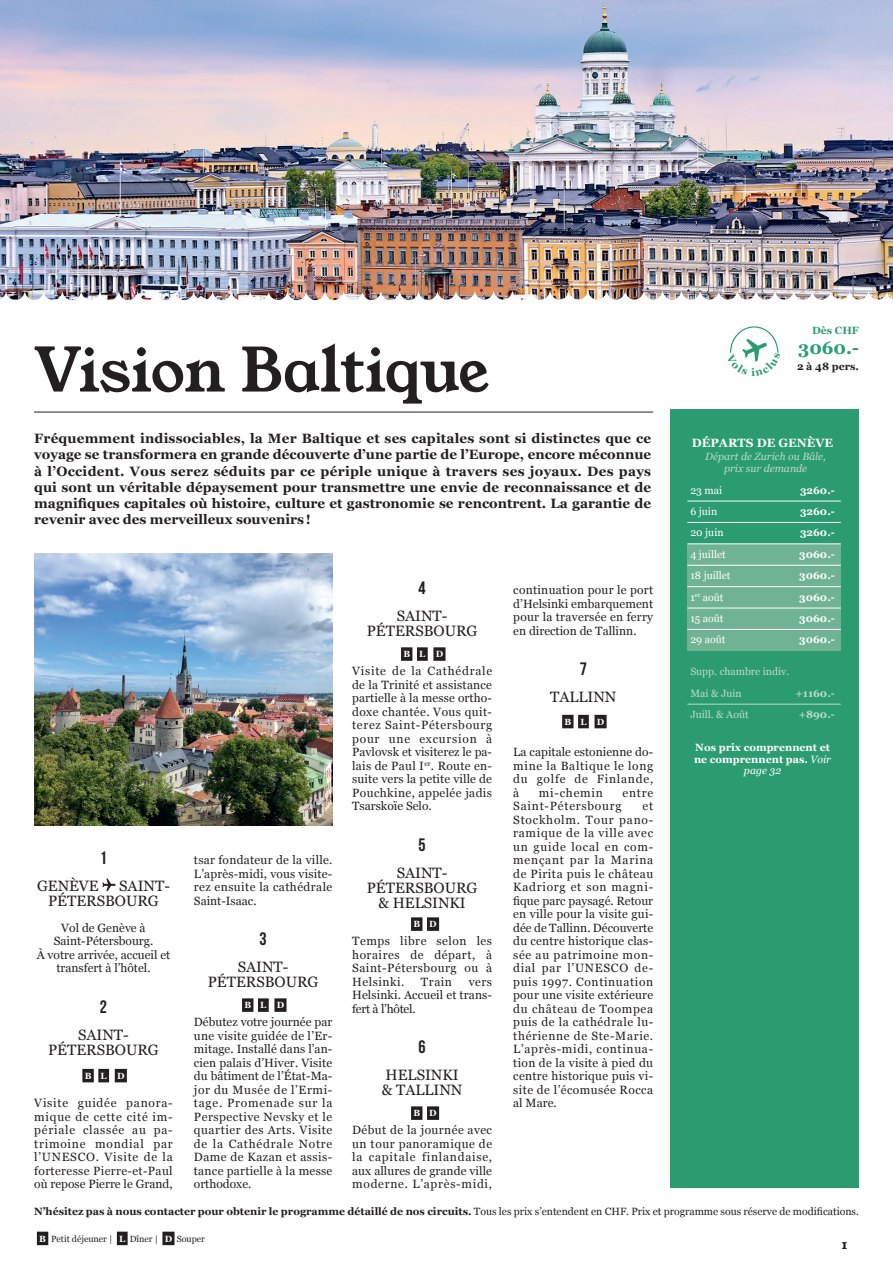
<style>
.page{position:relative;width:893px;height:1263px;background:#fff}
.page>*{position:absolute;margin:0;border:0;box-sizing:border-box;transform-origin:0 0}
.t1{font:60px "Young Serif";letter-spacing:-.02em;color:#231f20}
.t2{font:18px "Bebas Neue";color:#231f20}
.t3{font:700 18px "Georgia";color:#2a9c6f}
.t4{font:15px/15px "Georgia";color:#231f20;text-align:center}
.t5{font:700 13.5px/16.2px "Georgia";color:#231f20;text-align:justify}
.t6{font:13.05px "Young Serif";color:#231f20}
.t7{font:12px/13.5px "Georgia";letter-spacing:.025em;color:#231f20;text-align:justify}
.t8{font:12px/13.5px "Georgia";color:#231f20;text-align:center}
.t9{font:12px "Georgia";letter-spacing:.065em;color:#231f20}
.t10{font:700 12px "Georgia";color:#fff}
.t11{font:700 10.5px "Georgia";color:#231f20}
.t12{font:700 10.5px/11.7px "Georgia";color:#fff;text-align:center}
.t13{font:10.5px "Georgia";color:#fff}
.t14{font:10.5px/21.5px "Georgia";color:#bedacb}
.t15{font:italic 10.5px/12.6px "Georgia";color:#bedacb;text-align:center}
.t16{font:700 10.5px "Georgia";color:#bedacb}
.t17{font:700 10.5px "Georgia";color:#2a9c6f}
.t18{font:9px "Georgia";color:#231f20}
.t19{font:700 9px "Georgia";color:#fff}
.s1{font-weight:400;font-style:italic}
.s2{font-weight:400}
.s3{font-weight:700;color:#fff}
</style>
<div class="page">
<hr style="left:34px;top:412px;width:619px;height:1px;background:#231f20">
<div style="left:37px;top:1232px;width:11px;height:13px;background:#231f20"></div>
<div style="left:117px;top:1232px;width:11px;height:13px;background:#231f20"></div>
<div style="left:162px;top:1232px;width:13px;height:13px;background:#231f20"></div>
<div style="left:670px;top:409px;width:188px;height:778px;background:#2a9c6f"></div>
<div style="left:687px;top:544px;width:154px;height:107px;background:#70b392"></div>
<img style="left:465px;top:0;width:428px;height:300px">
<img style="left:0;top:0;width:465px;height:300px">
<div style="left:242px;top:998px;width:11px;height:14px;background:#231f20"></div>
<div style="left:258px;top:998px;width:11px;height:14px;background:#231f20"></div>
<div style="left:274px;top:998px;width:13px;height:14px;background:#231f20"></div>
<div style="left:401px;top:647px;width:11px;height:14px;background:#231f20"></div>
<div style="left:417px;top:647px;width:11px;height:14px;background:#231f20"></div>
<div style="left:433px;top:647px;width:12px;height:14px;background:#231f20"></div>
<div style="left:411px;top:917px;width:11px;height:14px;background:#231f20"></div>
<div style="left:427px;top:917px;width:12px;height:14px;background:#231f20"></div>
<div style="left:411px;top:1106px;width:11px;height:14px;background:#231f20"></div>
<div style="left:427px;top:1106px;width:12px;height:14px;background:#231f20"></div>
<div style="left:82px;top:1069px;width:12px;height:13px;background:#231f20"></div>
<div style="left:98px;top:1069px;width:11px;height:13px;background:#231f20"></div>
<div style="left:115px;top:1069px;width:12px;height:13px;background:#231f20"></div>
<svg style="left:102px;top:878px;width:14px;height:13px"></svg>
<img style="left:34px;top:554px;width:299px;height:271px">
<hr style="left:687px;top:501px;width:154px;height:1px;background:#fff">
<hr style="left:687px;top:522px;width:154px;height:1px;background:#fff">
<hr style="left:687px;top:543px;width:154px;height:1px;background:#fff">
<hr style="left:687px;top:565px;width:154px;height:1px;background:#fff">
<hr style="left:687px;top:586px;width:154px;height:1px;background:#fff">
<hr style="left:687px;top:608px;width:154px;height:1px;background:#fff">
<hr style="left:687px;top:629px;width:154px;height:1px;background:#fff">
<hr style="left:687px;top:704px;width:154px;height:1px;background:#bedacb">
<div style="left:562px;top:715px;width:11px;height:13px;background:#231f20"></div>
<div style="left:578px;top:715px;width:11px;height:13px;background:#231f20"></div>
<div style="left:594px;top:715px;width:13px;height:13px;background:#231f20"></div>
<svg style="left:730px;top:326px;width:49px;height:36px"></svg>
<h1 class="t1" style="left:34px;top:329px;width:456px">Vision Baltique</h1>
<p class="t5" style="left:34px;top:430px;width:619px">Fréquemment indissociables, la Mer Baltique et ses capitales sont si distinctes que ce voyage se transformera en grande découverte d’une partie de l’Europe, encore méconnue à l’Occident. Vous serez séduits par ce périple unique à travers ses joyaux. Des pays qui sont un véritable dépaysement pour transmettre une envie de reconnaissance et de magnifiques capitales où histoire, culture et gastronomie se rencontrent. La garantie de revenir avec des merveilleux souvenirs!</p>
<h2 class="t2" style="left:100px;top:848px;width:9px">1</h2>
<p class="t4" style="left:37px;top:878px;width:63px">GENÈVE</p>
<p class="t4" style="left:48px;top:878px;width:123px;text-align:left;text-indent:71px">SAINT-<br>PÉTERSBOURG</p>
<p class="t8" style="left:37px;top:920px;width:135px">Vol de Genève à<br>Saint-Pétersbourg.<br>À votre arrivée, accueil et transfert à l’hôtel.</p>
<h2 class="t2" style="left:100px;top:996px;width:9px">2</h2>
<p class="t4" style="left:48px;top:1026px;width:112px">SAINT-<br>PÉTERSBOURG</p>
<p class="t19" style="left:85px;top:1069px;width:41px">B L - D</p>
<p class="t7" style="left:34px;top:1096px;width:140px">Visite guidée panora&shy;mique de cette cité im&shy;périale classée au pa&shy;trimoine mondial par l’UNESCO. Visite de la forteresse Pierre-et-Paul où repose Pierre le Grand,</p>
<p class="t7" style="left:194px;top:853px;width:140px">tsar fondateur de la ville.<br>L’après-midi, vous visite&shy;rez ensuite la cathédrale Saint-Isaac.</p>
<h2 class="t2" style="left:260px;top:929px;width:9px">3</h2>
<p class="t4" style="left:208px;top:959px;width:112px">SAINT-<br>PÉTERSBOURG</p>
<p class="t19" style="left:244px;top:998px;width:41px">B L - D</p>
<p class="t7" style="left:194px;top:1015px;width:140px">Débutez votre journée par une visite guidée de l’Er&shy;mitage. Installé dans l’an&shy;cien palais d’Hiver. Visite du bâtiment de l’État-Ma&shy;jor du Musée de l’Ermi&shy;tage. Promenade sur la Perspective Nevsky et le quartier des Arts. Visite de la Cathédrale Notre Dame de Kazan et assis&shy;tance partielle à la messe orthodoxe.</p>
<h2 class="t2" style="left:419px;top:578px;width:9px">4</h2>
<p class="t4" style="left:367px;top:608px;width:112px">SAINT-<br>PÉTERSBOURG</p>
<p class="t19" style="left:403px;top:647px;width:41px">B L - D</p>
<p class="t7" style="left:352px;top:664px;width:141px">Visite de la Cathédrale de la Trinité et assistance partielle à la messe ortho&shy;doxe chantée. Vous quit&shy;terez Saint-Pétersbourg pour une excursion à Pavlovsk et visiterez le pa&shy;lais de Paul I<sup>er</sup>. Route en&shy;suite vers la petite ville de Pouchkine, appelée jadis Tsarskoïe Selo.</p>
<h2 class="t2" style="left:419px;top:834px;width:9px">5</h2>
<p class="t4" style="left:367px;top:864px;width:112px">SAINT-<br>PÉTERSBOURG &amp; HELSINKI</p>
<p class="t19" style="left:413px;top:917px;width:25px">B D</p>
<p class="t7" style="left:352px;top:934px;width:141px">Temps libre selon les horaires de départ, à Saint‑Pétersbourg ou à Helsinki.</p>
<p class="t7" style="left:421px;top:974px;width:33px">Train</p>
<p class="t7" style="left:352px;top:974px;width:141px;text-indent:117px">vers Helsinki. Accueil et trans&shy;fert à l’hôtel.</p>
<h2 class="t2" style="left:419px;top:1037px;width:9px">6</h2>
<p class="t4" style="left:382px;top:1067px;width:82px;text-align:left">HELSINKI &amp; TALLINN</p>
<p class="t19" style="left:413px;top:1106px;width:25px">B D</p>
<p class="t7" style="left:352px;top:1123px;width:142px">Début de la journée avec un tour panoramique de la capitale finlandaise, aux allures de grande ville moderne. L’après-midi,</p>
<p class="t7" style="left:513px;top:583px;width:141px">continuation pour le port d’Helsinki embarquement pour la traversée en ferry en direction de Tallinn.</p>
<h2 class="t2" style="left:580px;top:659px;width:9px">7</h2>
<p class="t4" style="left:550px;top:689px;width:68px">TALLINN</p>
<p class="t19" style="left:564px;top:715px;width:41px">B L - D</p>
<p class="t7" style="left:513px;top:745px;width:141px">La capitale estonienne do&shy;mine la Baltique le long du golfe de Finlande, à</p>
<p class="t9" style="left:539px;top:784px;width:66px">mi-chemin</p>
<p class="t7" style="left:622px;top:785px;width:32px">entre</p>
<p class="t9" style="left:513px;top:797px;width:110px">Saint‑Pétersbourg</p>
<p class="t7" style="left:513px;top:799px;width:141px;text-indent:129px">et Stockholm. Tour pano&shy;ramique de la ville avec un guide local en com&shy;mençant par la Marina de Pirita puis le château Kadriorg et son magni&shy;fique parc paysagé. Retour en ville pour la visite gui&shy;dée de Tallinn. Découverte du centre historique clas&shy;sée au patrimoine mon&shy;dial par l’UNESCO de&shy;puis 1997. Continuation pour une visite extérieure du château de Toompea puis de la cathédrale lu&shy;thérienne de Ste-Marie.<br>L’après-midi, continua&shy;tion de la visite à pied du centre historique puis vi&shy;site de l’écomusée Rocca al Mare.</p>
<p class="t17" style="left:812px;top:323px;width:48px">Dès CHF</p>
<h2 class="t3" style="left:798px;top:334px;width:62px">3060.-</h2>
<p class="t11" style="left:797px;top:358px;width:63px">2 à 48 pers.</p>
<p class="t10" style="left:692px;top:433px;width:143px">DÉPARTS DE GENÈVE</p>
<p class="t15" style="left:705px;top:449px;width:122px">Départ de Zurich ou Bâle, prix sur demande</p>
<p class="t13" style="left:690px;top:482px;width:33px">23 mai</p>
<p class="t12" style="left:800px;top:483px;width:36px">3260.-</p>
<p class="t13" style="left:690px;top:504px;width:28px">6 juin</p>
<p class="t12" style="left:800px;top:505px;width:36px">3260.-</p>
<p class="t13" style="left:690px;top:525px;width:35px">20 juin</p>
<p class="t12" style="left:800px;top:526px;width:36px">3260.-</p>
<p class="t13" style="left:690px;top:546px;width:37px">4 juillet</p>
<p class="t12" style="left:799px;top:548px;width:37px">3060.-</p>
<p class="t13" style="left:690px;top:568px;width:42px">18 juillet</p>
<p class="t12" style="left:799px;top:569px;width:37px">3060.-</p>
<p class="t13" style="left:690px;top:589px;width:35px">1<sup>er</sup> août</p>
<p class="t12" style="left:799px;top:590px;width:37px">3060.-</p>
<p class="t13" style="left:690px;top:611px;width:35px">15 août</p>
<p class="t12" style="left:799px;top:612px;width:37px">3060.-</p>
<p class="t13" style="left:690px;top:632px;width:36px">29 août</p>
<p class="t12" style="left:799px;top:633px;width:37px">3060.-</p>
<p class="t14" style="left:690px;top:660px;width:100px">Supp. chambre indiv.<br>Mai &amp; Juin</p>
<p class="t16" style="left:795px;top:685px;width:41px">+1160.-</p>
<p class="t14" style="left:690px;top:703px;width:60px">Juill. &amp; Août</p>
<p class="t16" style="left:799px;top:706px;width:38px">+890.-</p>
<p class="t12" style="left:694px;top:741px;width:139px">Nos prix comprennent et ne comprennent pas. <span class="s1">Voir page 32</span></p>
<p class="t11" style="left:34px;top:1203px;width:826px">N’hésitez pas à nous contacter pour obtenir le programme détaillé de nos circuits. <span class="s2">Tous les prix s’entendent en CHF. Prix et programme sous réserve de modifications.</span></p>
<p class="t18" style="left:39px;top:1232px;width:167px"><span class="s3">B</span> Petit déjeuner | <span class="s3">L</span> Dîner | <span class="s3">D</span> Souper</p>
<p class="t6" style="left:842px;top:1235px;width:7px">1</p>
</div>
